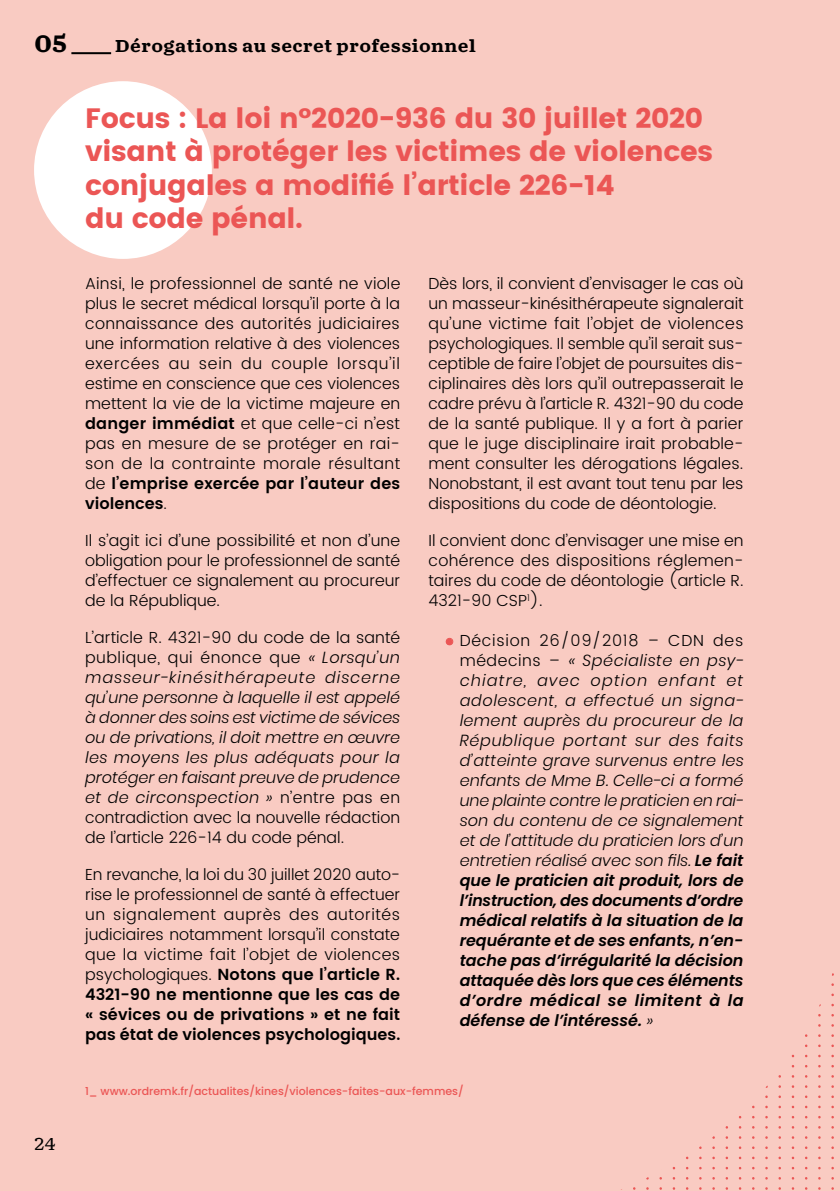
<style>
.page{position:relative;width:840px;height:1191px;background:#fff}
.page>*{position:absolute;margin:0;border:0;box-sizing:border-box;transform-origin:0 0}
.t1{font:28px/33.6px "Poppins";letter-spacing:-.01em;color:#eb5655}
.t2{font:700 22px "Turnip RE";color:#000}
.t3{font:300 16px/20px "Poppins";color:#000;text-align:justify}
.t4{font:italic 300 16px/20px "Poppins";color:#000;text-align:justify}
.t5{font:700 16px "Turnip RE";letter-spacing:.025em;color:#000}
.t6{font:16px "Turnip RE";color:#000}
.t7{font:500 11px "Poppins";color:#eb5655}
.s1{font-weight:600}
.s2{font-style:normal}
</style>
<div class="page">
<div style="left:0;top:0;width:839px;height:1191px;background:#f9cbc2"></div>
<div style="left:34px;top:81px;width:178px;height:178px;background:#fff;border-radius:50%"></div>
<svg style="left:672px;top:1167px;width:2px;height:23px"></svg>
<svg style="left:686px;top:1156px;width:2px;height:34px"></svg>
<svg style="left:699px;top:1146px;width:2px;height:44px"></svg>
<svg style="left:712px;top:1136px;width:2px;height:54px"></svg>
<svg style="left:725px;top:1126px;width:2px;height:64px"></svg>
<svg style="left:738px;top:1116px;width:2px;height:74px"></svg>
<svg style="left:752px;top:1105px;width:2px;height:85px"></svg>
<svg style="left:765px;top:1086px;width:2px;height:104px"></svg>
<svg style="left:778px;top:1075px;width:2px;height:115px"></svg>
<svg style="left:791px;top:1054px;width:2px;height:136px"></svg>
<svg style="left:805px;top:1034px;width:2px;height:156px"></svg>
<svg style="left:818px;top:1004px;width:2px;height:186px"></svg>
<svg style="left:831px;top:973px;width:2px;height:217px"></svg>
<hr style="left:71px;top:52px;width:40px;height:2px;background:#000">
<h2 class="t2" style="left:34px;top:29px;width:35px">05</h2>
<p class="t5" style="left:115px;top:35px;width:362px">Dérogations au secret professionnel</p>
<h1 class="t1" style="left:85px;top:101px;width:629px">Focus : La loi n°2020-936 du 30 juillet 2020 visant à protéger les victimes de violences conjugales a modifié l’article 226-14<br>du code pénal.</h1>
<p class="t3" style="left:85px;top:274px;width:316px">Ainsi, le professionnel de santé ne viole plus le secret médical lorsqu’il porte à la connaissance des autorités judiciaires une information relative à des violences exercées au sein du couple lorsqu’il estime en conscience que ces violences mettent la vie de la victime majeure en <span class="s1">danger immédiat</span> et que celle-ci n’est pas en mesure de se protéger en rai&shy;son de la contrainte morale résultant de <span class="s1">l’emprise exercée par l’auteur des violences</span>.</p>
<p class="t3" style="left:85px;top:531px;width:316px">Il s’agit ici d’une possibilité et non d’une obligation pour le professionnel de santé d’effectuer ce signalement au procureur de la République.</p>
<p class="t4" style="left:85px;top:627px;width:316px"><span class="s2">L’article R. 4321-90 du code de la santé publique, qui énonce que</span> « Lorsqu’un masseur-kinésithérapeute discerne qu’une personne à laquelle il est appelé à donner des soins est victime de sévices ou de privations, il doit mettre en œuvre les moyens les plus adéquats pour la protéger en faisant preuve de prudence et de circonspection » <span class="s2">n’entre pas en contradiction avec la nouvelle rédaction de l’article 226-14 du code pénal.</span></p>
<p class="t3" style="left:85px;top:865px;width:316px">En revanche, la loi du 30 juillet 2020 auto&shy;rise le professionnel de santé à effectuer un signalement auprès des autorités judiciaires notamment lorsqu’il constate que la victime fait l’objet de violences psychologiques. <span class="s1">Notons que l’article R.<br>4321-90 ne mentionne que les cas de « sévices ou de privations » et ne fait pas état de violences psychologiques.</span></p>
<p class="t3" style="left:428px;top:274px;width:316px">Dès lors, il convient d’envisager le cas où un masseur-kinésithérapeute signalerait qu’une victime fait l’objet de violences psychologiques. Il semble qu’il serait sus&shy;ceptible de faire l’objet de poursuites dis&shy;ciplinaires dès lors qu’il outrepasserait le cadre prévu à l’article R. 4321-90 du code de la santé publique. Il y a fort à parier que le juge disciplinaire irait probable&shy;ment consulter les dérogations légales.<br>Nonobstant, il est avant tout tenu par les dispositions du code de déontologie.</p>
<p class="t3" style="left:428px;top:531px;width:316px">Il convient donc d’envisager une mise en cohérence des dispositions réglemen&shy;taires du code de déontologie (article R.<br>4321-90 CSP<sup>1</sup>).</p>
<p class="t4" style="left:459px;top:630px;width:285px"><span class="s2">Décision 26/09/2018 – CDN des médecins –</span> « Spécialiste en psy&shy;chiatre, avec option enfant et adolescent, a effectué un signa&shy;lement auprès du procureur de la République portant sur des faits d’atteinte grave survenus entre les enfants de Mme B. Celle-ci a formé une plainte contre le praticien en rai&shy;son du contenu de ce signalement et de l’attitude du praticien lors d’un entretien réalisé avec son fils. <span class="s1">Le fait que le praticien ait produit, lors de l’instruction, des documents d’ordre médical relatifs à la situation de la requérante et de ses enfants, n’en&shy;tache pas d’irrégularité la décision attaquée dès lors que ces éléments d’ordre médical se limitent à la défense de l’intéressé.</span> »</p>
<p class="t6" style="left:34px;top:1133px;width:23px">24</p>
<p class="t7" style="left:85px;top:1084px;width:380px">1_ www.ordremk.fr/actualites/kines/violences-faites-aux-femmes/</p>
</div>
